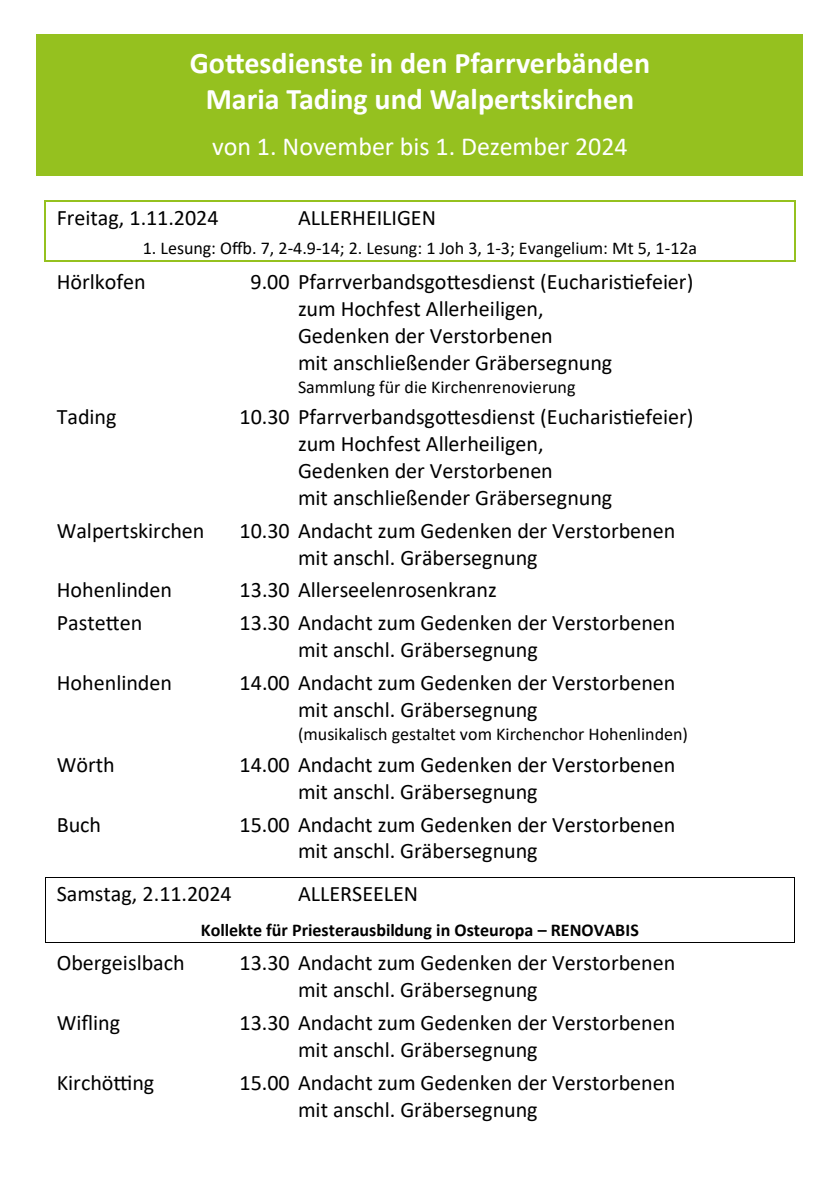
<style>
.page{position:relative;width:840px;height:1191px;background:#fff}
.page>*{position:absolute;margin:0;border:0;box-sizing:border-box;transform-origin:0 0}
.t1{font:700 30px/36px "Calibri";color:#fff;text-align:center}
.t2{font:26px "Calibri";color:#fff}
.t3{font:22px/26.8px "Calibri";color:#000}
.t4{font:18px "Calibri";color:#000}
.t5{font:700 18px "Calibri";color:#000}
</style>
<div class="page">
<hr style="left:46px;top:200px;width:747px;height:2px;background:#95c11f">
<hr style="left:44px;top:202px;width:2px;height:34px;background:#95c11f">
<hr style="left:793px;top:202px;width:2px;height:34px;background:#95c11f">
<hr style="left:46px;top:260px;width:747px;height:2px;background:#95c11f">
<hr style="left:44px;top:236px;width:2px;height:24px;background:#95c11f">
<hr style="left:793px;top:236px;width:2px;height:24px;background:#95c11f">
<hr style="left:46px;top:876px;width:747px;height:1px;background:#000">
<hr style="left:45px;top:877px;width:1px;height:35px;background:#000">
<hr style="left:793px;top:877px;width:1px;height:35px;background:#000">
<hr style="left:46px;top:942px;width:747px;height:1px;background:#000">
<hr style="left:45px;top:912px;width:1px;height:30px;background:#000">
<hr style="left:793px;top:912px;width:1px;height:30px;background:#000">
<div style="left:37px;top:34px;width:765px;height:142px;background:#95c11f"></div>
<h1 class="t1" style="left:190px;top:45px;width:461px">Gottesdienste in den Pfarrverbänden<br>Maria Tading und Walpertskirchen</h1>
<p class="t2" style="left:212px;top:128px;width:417px">von 1. November bis 1. Dezember 2024</p>
<p class="t3" style="left:57px;top:203px;width:163px">Freitag, 1.11.2024</p>
<p class="t3" style="left:298px;top:203px;width:139px">ALLERHEILIGEN</p>
<p class="t4" style="left:143px;top:235px;width:555px">1. Lesung: Offb. 7, 2-4.9-14; 2. Lesung: 1 Joh 3, 1-3; Evangelium: Mt 5, 1-12a</p>
<p class="t3" style="left:57px;top:268px;width:91px">Hörlkofen</p>
<p class="t3" style="left:298px;top:268px;width:396px;text-indent:-48px">9.00 Pfarrverbandsgottesdienst (Eucharistiefeier) zum Hochfest Allerheiligen,<br>Gedenken der Verstorbenen<br>mit anschließender Gräbersegnung</p>
<p class="t4" style="left:298px;top:374px;width:279px">Sammlung für die Kirchenrenovierung</p>
<p class="t3" style="left:57px;top:403px;width:61px">Tading</p>
<p class="t3" style="left:298px;top:403px;width:396px;text-indent:-59px">10.30 Pfarrverbandsgottesdienst (Eucharistiefeier) zum Hochfest Allerheiligen,<br>Gedenken der Verstorbenen<br>mit anschließender Gräbersegnung</p>
<p class="t3" style="left:57px;top:516px;width:149px">Walpertskirchen</p>
<p class="t3" style="left:298px;top:516px;width:379px;text-indent:-59px">10.30 Andacht zum Gedenken der Verstorbenen mit anschl. Gräbersegnung</p>
<p class="t3" style="left:57px;top:576px;width:117px">Hohenlinden</p>
<p class="t3" style="left:239px;top:576px;width:259px">13.30 Allerseelenrosenkranz</p>
<p class="t3" style="left:57px;top:609px;width:87px">Pastetten</p>
<p class="t3" style="left:298px;top:609px;width:379px;text-indent:-59px">13.30 Andacht zum Gedenken der Verstorbenen mit anschl. Gräbersegnung</p>
<p class="t3" style="left:57px;top:669px;width:117px">Hohenlinden</p>
<p class="t3" style="left:298px;top:669px;width:379px;text-indent:-59px">14.00 Andacht zum Gedenken der Verstorbenen mit anschl. Gräbersegnung</p>
<p class="t4" style="left:298px;top:722px;width:391px">(musikalisch gestaltet vom Kirchenchor Hohenlinden)</p>
<p class="t3" style="left:57px;top:750px;width:60px">Wörth</p>
<p class="t3" style="left:298px;top:750px;width:379px;text-indent:-59px">14.00 Andacht zum Gedenken der Verstorbenen mit anschl. Gräbersegnung</p>
<p class="t3" style="left:57px;top:810px;width:46px">Buch</p>
<p class="t3" style="left:298px;top:810px;width:379px;text-indent:-59px">15.00 Andacht zum Gedenken der Verstorbenen mit anschl. Gräbersegnung</p>
<p class="t3" style="left:57px;top:879px;width:176px">Samstag, 2.11.2024</p>
<p class="t3" style="left:298px;top:879px;width:122px">ALLERSEELEN</p>
<p class="t5" style="left:201px;top:917px;width:439px">Kollekte für Priesterausbildung in Osteuropa – RENOVABIS</p>
<p class="t3" style="left:57px;top:949px;width:129px">Obergeislbach</p>
<p class="t3" style="left:298px;top:949px;width:379px;text-indent:-59px">13.30 Andacht zum Gedenken der Verstorbenen mit anschl. Gräbersegnung</p>
<p class="t3" style="left:57px;top:1008px;width:65px">Wifling</p>
<p class="t3" style="left:298px;top:1008px;width:379px;text-indent:-59px">13.30 Andacht zum Gedenken der Verstorbenen mit anschl. Gräbersegnung</p>
<p class="t3" style="left:57px;top:1068px;width:99px">Kirchötting</p>
<p class="t3" style="left:298px;top:1068px;width:379px;text-indent:-59px">15.00 Andacht zum Gedenken der Verstorbenen mit anschl. Gräbersegnung</p>
</div>
